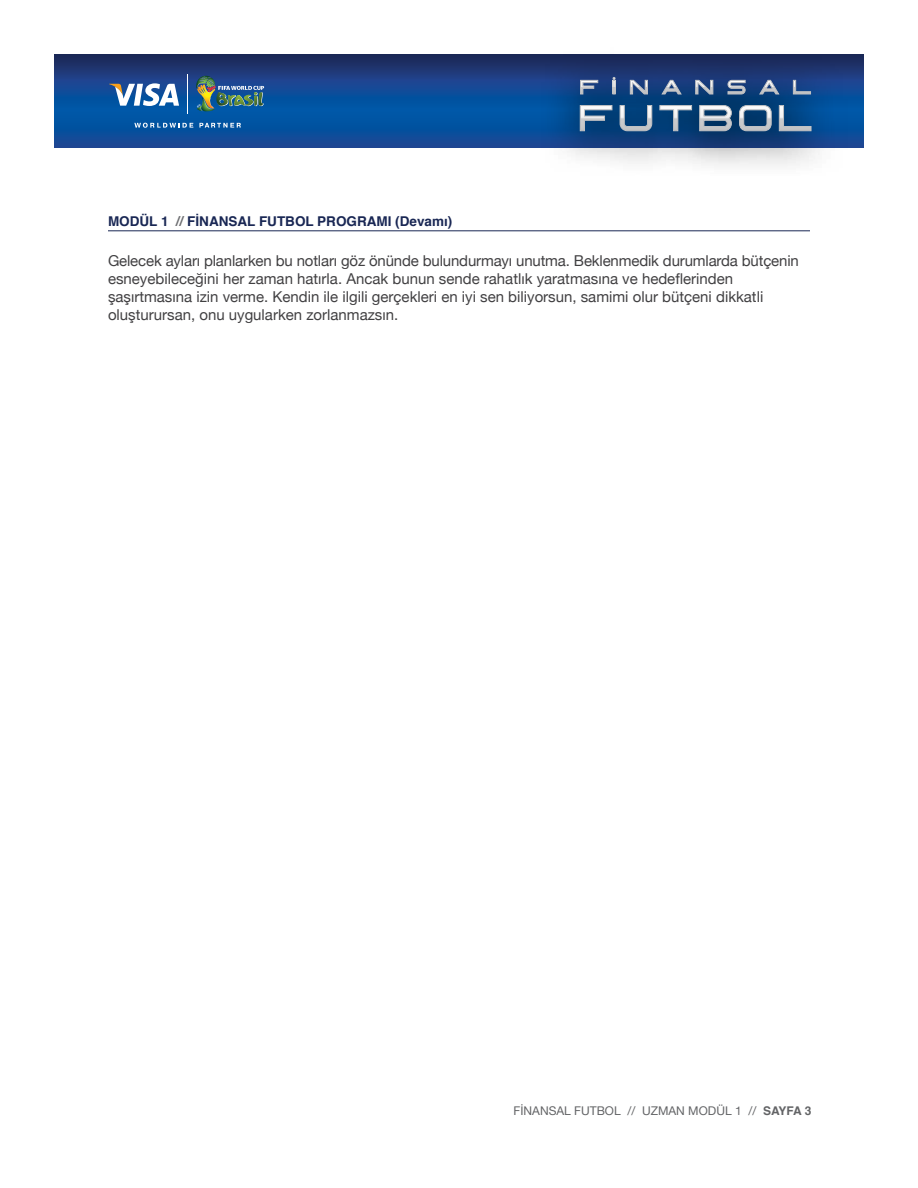
<style>
.page{position:relative;width:918px;height:1188px;background:#fff}
.page>*{position:absolute;margin:0;border:0;box-sizing:border-box;transform-origin:0 0}
.t1{font:15px/18px "Helvetica Neue";color:#414042}
.t2{font:700 13.5px "Helvetica";color:#192754}
.t3{font:12px "Helvetica Neue";color:#636466}
.s1{color:#6d6e71}
.s2{font-family:"Helvetica";font-weight:700}
</style>
<div class="page">
<hr style="left:108px;top:231px;width:702px;height:1px;background:#192754">
<svg style="left:54px;top:54px;width:810px;height:94px;background:#10468e"></svg>
<svg style="left:199px;top:123px;width:42px;height:5px"></svg>
<svg style="left:134px;top:123px;width:59px;height:5px"></svg>
<img style="left:195px;top:76px;width:69px;height:36px">
<svg style="left:109px;top:83px;width:70px;height:23px"></svg>
<hr style="left:187px;top:74px;width:1px;height:39px;background:#fff">
<div style="left:541px;top:48px;width:307px;height:130px;background:#000;opacity:.75"></div>
<svg style="left:580px;top:80px;width:18px;height:14px"></svg>
<svg style="left:630px;top:80px;width:18px;height:14px"></svg>
<svg style="left:662px;top:80px;width:19px;height:14px"></svg>
<svg style="left:695px;top:80px;width:18px;height:14px"></svg>
<svg style="left:728px;top:80px;width:18px;height:14px"></svg>
<svg style="left:759px;top:80px;width:20px;height:14px"></svg>
<svg style="left:793px;top:80px;width:18px;height:14px"></svg>
<svg style="left:580px;top:105px;width:32px;height:26px"></svg>
<svg style="left:620px;top:105px;width:32px;height:26px"></svg>
<svg style="left:660px;top:105px;width:32px;height:26px"></svg>
<svg style="left:699px;top:105px;width:33px;height:26px"></svg>
<svg style="left:739px;top:105px;width:33px;height:26px"></svg>
<svg style="left:779px;top:105px;width:32px;height:26px"></svg>
<svg style="left:613px;top:77px;width:2px;height:17px"></svg>
<p class="t2" style="left:108px;top:210px;width:346px">MODÜL 1 <span class="s1">//</span> FİNANSAL FUTBOL PROGRAMI (Devamı)</p>
<p class="t1" style="left:108px;top:253px;width:692px">Gelecek ayları planlarken bu notları göz önünde bulundurmayı unutma. Beklenmedik durumlarda bütçenin esneyebileceğini her zaman hatırla. Ancak bunun sende rahatlık yaratmasına ve hedeflerinden şaşırtmasına izin verme. Kendin ile ilgili gerçekleri en iyi sen biliyorsun, samimi olur bütçeni dikkatli oluşturursan, onu uygularken zorlanmazsın.</p>
<p class="t3" style="left:514px;top:1102px;width:299px">FİNANSAL FUTBOL // UZMAN MODÜL 1 // <span class="s2">SAYFA 3</span></p>
</div>
